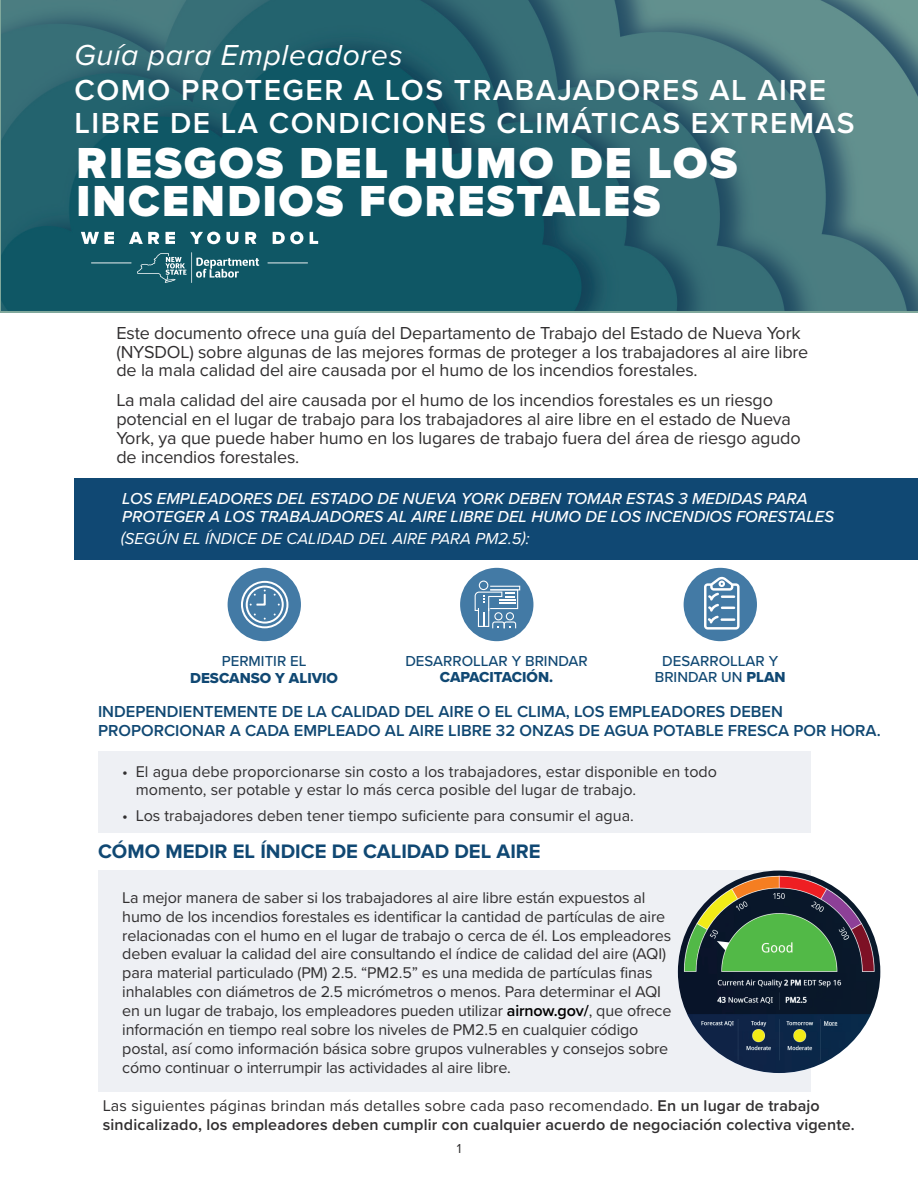
<style>
.page{position:relative;width:918px;height:1188px;background:#fff}
.page>*{position:absolute;margin:0;border:0;box-sizing:border-box;transform-origin:0 0}
.t1{font:900 45px/38.7px "Proxima Nova";letter-spacing:.05em;color:#fff}
.t2{font:600 30px/33px "Proxima Nova";letter-spacing:.05em;color:#fff}
.t3{font:italic 30px "Proxima Nova";letter-spacing:.025em;color:#fff}
.t4{font:700 20.25px "Proxima Nova";color:#104873}
.t5{font:18px/18.9px "Proxima Nova";letter-spacing:-.01em;color:#312f30}
.t6{font:600 16.5px/18.9px "Proxima Nova";color:#104873}
.t7{font:italic 500 16.5px/18px "Proxima Nova";color:#fff}
.t8{font:italic 16.5px "Proxima Nova";color:#fff}
.t9{font:16.2px/18.9px "Proxima Nova";letter-spacing:-.01em;color:#312f30}
.t10{font:600 16.2px/18.9px "Proxima Nova";letter-spacing:.01em;color:#312f30}
.t11{font:500 15px/16.5px "Proxima Nova";color:#104873;text-align:center}
.t12{font:15px "Proxima Nova Extrabld";color:#104873}
.t13{font:13.5px "Proxima Nova";color:#312f30}
.s1{font-family:"Proxima Nova Extrabld";font-weight:400}
.s2{font-weight:600;color:#000}
.s3{font-weight:400}
</style>
<div class="page">
<svg style="left:0;top:0;width:918px;height:312px;background:#2b6771"></svg>
<div style="left:98px;top:871px;width:713px;height:221px;background:#eef0f4"></div>
<div style="left:75px;top:478px;width:843px;height:81px;background:#104873"></div>
<svg style="left:81px;top:232px;width:33px;height:12px"></svg>
<svg style="left:129px;top:232px;width:30px;height:12px"></svg>
<svg style="left:166px;top:232px;width:9px;height:12px"></svg>
<svg style="left:190px;top:232px;width:30px;height:12px"></svg>
<svg style="left:226px;top:232px;width:12px;height:12px"></svg>
<svg style="left:245px;top:232px;width:11px;height:12px"></svg>
<svg style="left:273px;top:232px;width:30px;height:12px"></svg>
<svg style="left:310px;top:232px;width:8px;height:12px"></svg>
<hr style="left:267px;top:262px;width:41px;height:1px;background:#fff">
<hr style="left:91px;top:262px;width:41px;height:1px;background:#fff">
<svg style="left:137px;top:252px;width:122px;height:31px;background:#38737f"></svg>
<div style="left:98px;top:751px;width:713px;height:82px;background:#eef0f4"></div>
<img style="left:678px;top:871px;width:202px;height:202px;border-radius:101px">
<div style="left:228px;top:568px;width:73px;height:73px;background:#437aa5;border-radius:50%"></div>
<div style="left:684px;top:568px;width:73px;height:73px;background:#437aa5;border-radius:50%"></div>
<div style="left:460px;top:568px;width:73px;height:73px;background:#437aa5;border-radius:50%"></div>
<svg style="left:475px;top:581px;width:45px;height:47px"></svg>
<svg style="left:241px;top:581px;width:47px;height:47px"></svg>
<svg style="left:704px;top:577px;width:36px;height:53px"></svg>
<h2 class="t3" style="left:74px;top:33px;width:330px">Guía para Empleadores</h2>
<h2 class="t2" style="left:75px;top:73px;width:782px">COMO PROTEGER A LOS TRABAJADORES AL AIRE<br>LIBRE DE LA CONDICIONES CLIMÁTICAS EXTREMAS</h2>
<h1 class="t1" style="left:76px;top:143px;width:663px">RIESGOS DEL HUMO DE LOS<br>INCENDIOS FORESTALES</h1>
<p class="t5" style="left:116px;top:322px;width:694px">Este documento ofrece una guía del Departamento de Trabajo del Estado de Nueva York (NYSDOL) sobre algunas de las mejores formas de proteger a los trabajadores al aire libre de la mala calidad del aire causada por el humo de los incendios forestales.</p>
<p class="t5" style="left:116px;top:390px;width:686px">La mala calidad del aire causada por el humo de los incendios forestales es un riesgo potencial en el lugar de trabajo para los trabajadores al aire libre en el estado de Nueva York, ya que puede haber humo en los lugares de trabajo fuera del área de riesgo agudo de incendios forestales.</p>
<p class="t7" style="left:122px;top:489px;width:713px">LOS EMPLEADORES DEL ESTADO DE NUEVA YORK DEBEN TOMAR ESTAS 3 MEDIDAS PARA<br>PROTEGER A LOS TRABAJADORES AL AIRE LIBRE DEL HUMO DE LOS INCENDIOS FORESTALES</p>
<p class="t8" style="left:121px;top:526px;width:410px">(SEGÚN EL ÍNDICE DE CALIDAD DEL AIRE PARA PM2.5):</p>
<p class="t11" style="left:222px;top:652px;width:86px">PERMITIR EL</p>
<p class="t12" style="left:190px;top:667px;width:149px">DESCANSO Y ALIVIO</p>
<p class="t11" style="left:405px;top:652px;width:184px">DESARROLLAR Y BRINDAR</p>
<p class="t12" style="left:440px;top:666px;width:115px">CAPACITACIÓN.</p>
<p class="t11" style="left:655px;top:652px;width:132px">DESARROLLAR Y<br>BRINDAR UN <span class="s1">PLAN</span></p>
<p class="t6" style="left:98px;top:702px;width:784px">INDEPENDIENTEMENTE DE LA CALIDAD DEL AIRE O EL CLIMA, LOS EMPLEADORES DEBEN<br>PROPORCIONAR A CADA EMPLEADO AL AIRE LIBRE 32 ONZAS DE AGUA POTABLE FRESCA POR HORA.</p>
<p class="t9" style="left:136px;top:761px;width:583px;text-indent:-13px">• El agua debe proporcionarse sin costo a los trabajadores, estar disponible en todo momento, ser potable y estar lo más cerca posible del lugar de trabajo.</p>
<p class="t9" style="left:122px;top:806px;width:513px">• Los trabajadores deben tener tiempo suficiente para consumir el agua.</p>
<p class="t4" style="left:98px;top:840px;width:444px">CÓMO MEDIR EL ÍNDICE DE CALIDAD DEL AIRE</p>
<p class="t9" style="left:122px;top:887px;width:551px">La mejor manera de saber si los trabajadores al aire libre están expuestos al humo de los incendios forestales es identificar la cantidad de partículas de aire relacionadas con el humo en el lugar de trabajo o cerca de él. Los empleadores deben evaluar la calidad del aire consultando el índice de calidad del aire (AQI) para material particulado (PM) 2.5. “PM2.5” es una medida de partículas finas inhalables con diámetros de 2.5 micrómetros o menos. Para determinar el AQI en un lugar de trabajo, los empleadores pueden utilizar <span class="s2">airnow.gov/</span>, que ofrece información en tiempo real sobre los niveles de PM2.5 en cualquier código postal, así como información básica sobre grupos vulnerables y consejos sobre cómo continuar o interrumpir las actividades al aire libre.</p>
<p class="t10" style="left:103px;top:1096px;width:753px"><span class="s3">Las siguientes páginas brindan más detalles sobre cada paso recomendado.</span> En un lugar de trabajo sindicalizado, los empleadores deben cumplir con cualquier acuerdo de negociación colectiva vigente.</p>
<p class="t13" style="left:457px;top:1139px;width:6px">1</p>
</div>
